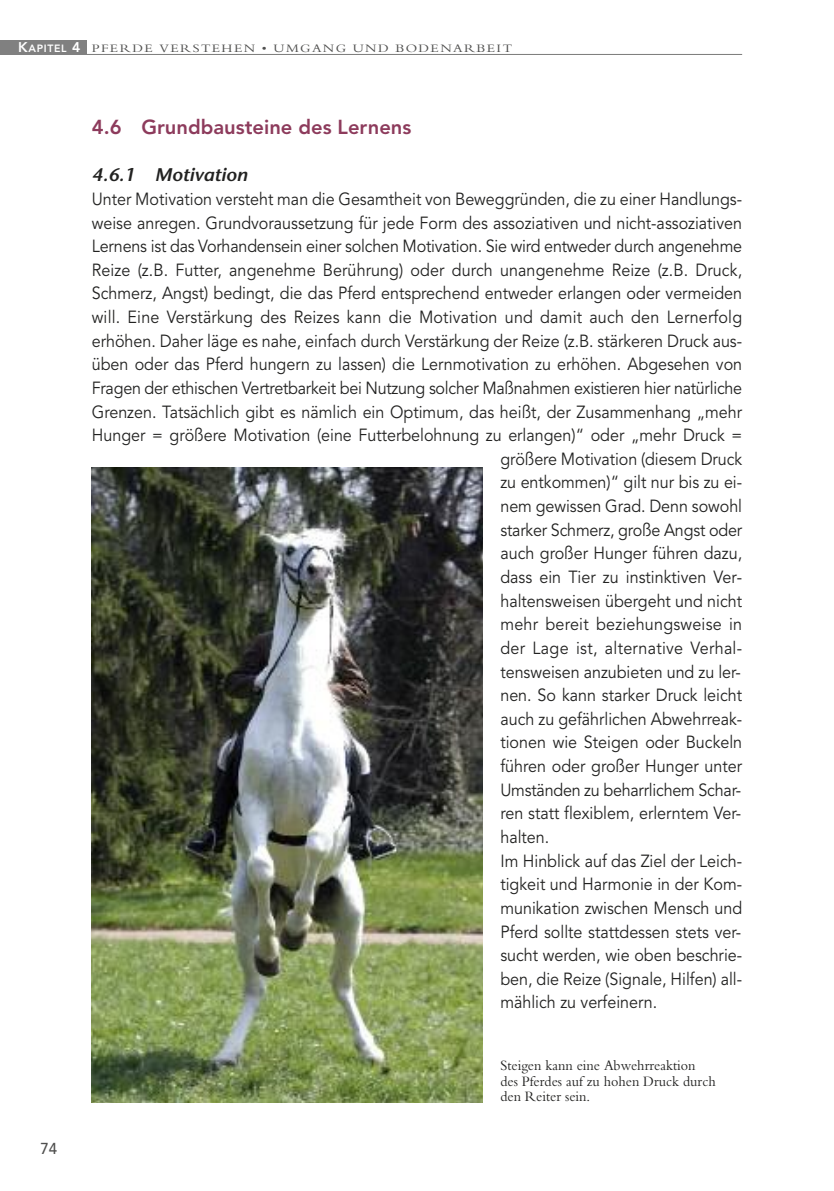
<style>
.page{position:relative;width:834px;height:1191px;background:#fff}
.page>*{position:absolute;margin:0;border:0;box-sizing:border-box;transform-origin:0 0}
.t1{font:800 20.12px "Avenir";color:#8d3b5c}
.t2{font:italic 600 18.2px "Stone Sans";letter-spacing:-.005em;color:#222221;scale:1.05 1}
.t3{font:17.5px "Avenir";color:#222221;scale:.92 1}
.t4{font:500 15.75px "Avenir";color:#4f4f4e;scale:.95 1}
.t5{font:14.88px/15.8px "M Bembo";color:#222221;scale:.95 1}
.t6{font:11.9px "M Bembo";letter-spacing:.1em;color:#4f4f4e;scale:1.18 1}
.t7{font:800 10.5px "Avenir";letter-spacing:.065em;color:#fff}
.s1{font-size:14px}
</style>
<div class="page">
<hr style="left:87px;top:54px;width:655px;height:1px;background:#7b7b7a">
<div style="left:0;top:40px;width:87px;height:15px;background:#808080"></div>
<img style="left:92px;top:467px;width:391px;height:635px">
<p class="t7" style="left:18px;top:44px;width:64px"><span class="s1">K</span>APITEL <span class="s1">4</span></p>
<p class="t6" style="left:92px;top:44px;width:357px">PFERDE VERSTEHEN • UMGANG UND BODENARBEIT</p>
<p class="t4" style="left:41px;top:1142px;width:19px">74</p>
<p class="t1" style="left:92px;top:119px;width:321px">4.6 Grundbausteine des Lernens</p>
<p class="t2" style="left:92px;top:168px;width:150px">4.6.1 Motivation</p>
<p class="t3" style="left:92px;top:192px;width:708px">Unter Motivation versteht man die Gesamtheit von Beweggründen, die zu einer Handlungs-</p>
<p class="t3" style="left:92px;top:215px;width:708px">weise anregen. Grundvoraussetzung für jede Form des assoziativen und nicht-assoziativen</p>
<p class="t3" style="left:92px;top:239px;width:708px">Lernens ist das Vorhandensein einer solchen Motivation. Sie wird entweder durch angenehme</p>
<p class="t3" style="left:92px;top:262px;width:708px">Reize (z.B. Futter, angenehme Berührung) oder durch unangenehme Reize (z.B. Druck,</p>
<p class="t3" style="left:92px;top:286px;width:708px">Schmerz, Angst) bedingt, die das Pferd entsprechend entweder erlangen oder vermeiden</p>
<p class="t3" style="left:92px;top:310px;width:708px">will. Eine Verstärkung des Reizes kann die Motivation und damit auch den Lernerfolg</p>
<p class="t3" style="left:92px;top:333px;width:708px">erhöhen. Daher läge es nahe, einfach durch Verstärkung der Reize (z.B. stärkeren Druck aus-</p>
<p class="t3" style="left:92px;top:357px;width:708px">üben oder das Pferd hungern zu lassen) die Lernmotivation zu erhöhen. Abgesehen von</p>
<p class="t3" style="left:92px;top:381px;width:708px">Fragen der ethischen Vertretbarkeit bei Nutzung solcher Maßnahmen existieren hier natürliche</p>
<p class="t3" style="left:92px;top:404px;width:708px">Grenzen. Tatsächlich gibt es nämlich ein Optimum, das heißt, der Zusammenhang „mehr</p>
<p class="t3" style="left:92px;top:428px;width:708px">Hunger = größere Motivation (eine Futterbelohnung zu erlangen)“ oder „mehr Druck =</p>
<p class="t3" style="left:500px;top:451px;width:264px">größere Motivation (diesem Druck</p>
<p class="t3" style="left:500px;top:475px;width:264px">zu entkommen)“ gilt nur bis zu ei-</p>
<p class="t3" style="left:500px;top:499px;width:264px">nem gewissen Grad. Denn sowohl</p>
<p class="t3" style="left:500px;top:522px;width:264px">starker Schmerz, große Angst oder</p>
<p class="t3" style="left:500px;top:546px;width:264px">auch großer Hunger führen dazu,</p>
<p class="t3" style="left:500px;top:570px;width:264px">dass ein Tier zu instinktiven Ver-</p>
<p class="t3" style="left:500px;top:593px;width:264px">haltensweisen übergeht und nicht</p>
<p class="t3" style="left:500px;top:617px;width:264px">mehr bereit beziehungsweise in</p>
<p class="t3" style="left:500px;top:640px;width:264px">der Lage ist, alternative Verhal-</p>
<p class="t3" style="left:500px;top:664px;width:263px">tensweisen anzubieten und zu ler-</p>
<p class="t3" style="left:500px;top:688px;width:264px">nen. So kann starker Druck leicht</p>
<p class="t3" style="left:500px;top:711px;width:264px">auch zu gefährlichen Abwehrreak-</p>
<p class="t3" style="left:500px;top:735px;width:264px">tionen wie Steigen oder Buckeln</p>
<p class="t3" style="left:500px;top:759px;width:264px">führen oder großer Hunger unter</p>
<p class="t3" style="left:500px;top:782px;width:263px">Umständen zu beharrlichem Schar-</p>
<p class="t3" style="left:500px;top:806px;width:263px">ren statt flexiblem, erlerntem Ver-</p>
<p class="t3" style="left:500px;top:829px;width:55px">halten.</p>
<p class="t3" style="left:500px;top:853px;width:264px">Im Hinblick auf das Ziel der Leich-</p>
<p class="t3" style="left:500px;top:877px;width:264px">tigkeit und Harmonie in der Kom-</p>
<p class="t3" style="left:500px;top:900px;width:264px">munikation zwischen Mensch und</p>
<p class="t3" style="left:500px;top:924px;width:263px">Pferd sollte stattdessen stets ver-</p>
<p class="t3" style="left:500px;top:948px;width:264px">sucht werden, wie oben beschrie-</p>
<p class="t3" style="left:500px;top:971px;width:264px">ben, die Reize (Signale, Hilfen) all-</p>
<p class="t3" style="left:500px;top:995px;width:172px">mählich zu verfeinern.</p>
<p class="t5" style="left:500px;top:1059px;width:228px">Steigen kann eine Abwehrreaktion des Pferdes auf zu hohen Druck durch den Reiter sein.</p>
</div>
